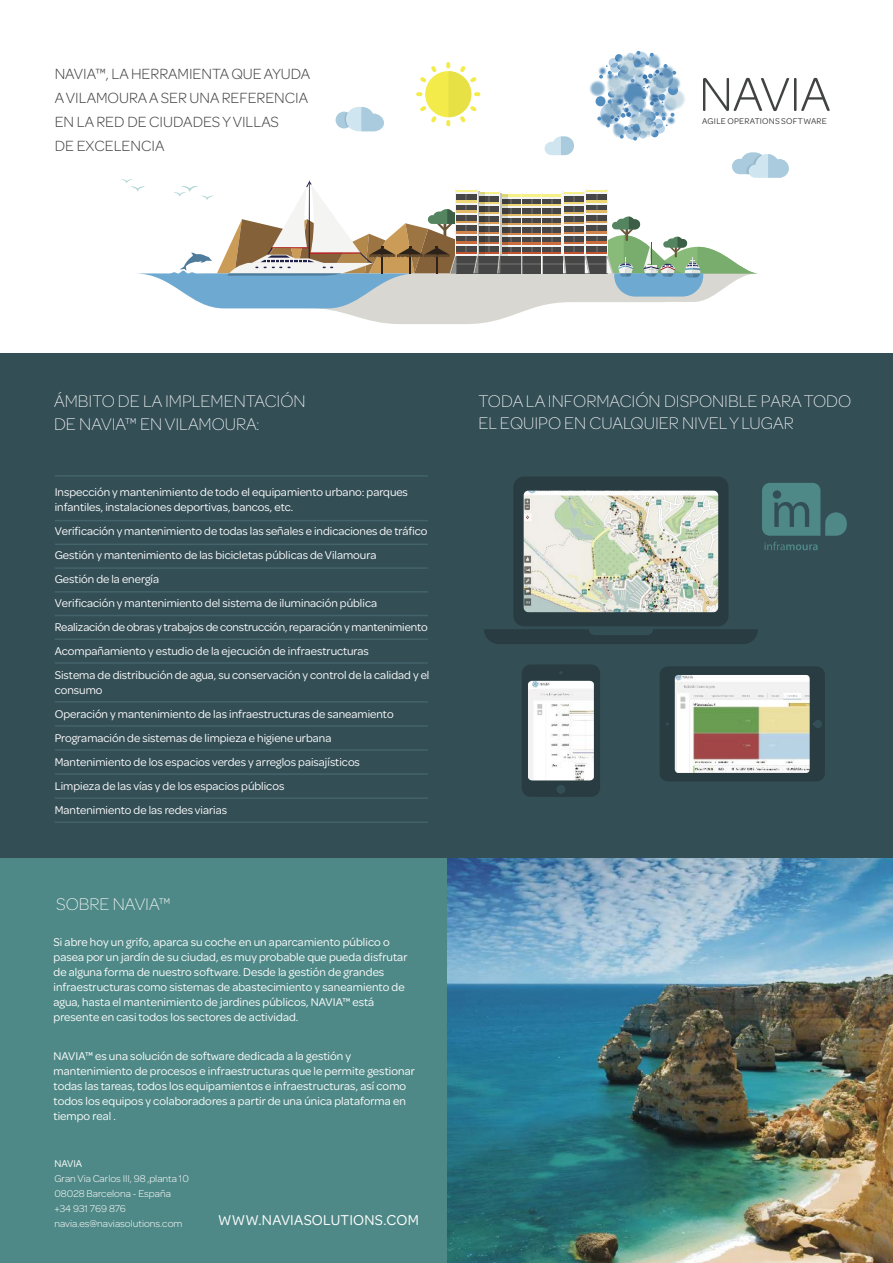
<style>
.page{position:relative;width:893px;height:1263px;background:#fff}
.page>*{position:absolute;margin:0;border:0;box-sizing:border-box;transform-origin:0 0}
.t1{font:300 50.55px "Omnes";letter-spacing:-.01em;color:#414342}
.t2{font:200 18px/22.5px "Omnes";color:#fff}
.t3{font:300 15.75px/24px "Omnes";color:#414342}
.t4{font:15.15px "Omnes";letter-spacing:.015em;color:#fff}
.t5{font:12px/24px "Omnes";color:#fff}
.t6{font:300 10.5px/15px "Omnes";color:#fff}
.t7{font:10.5px "Omnes";color:#fff}
.t8{font:8.85px "Omnes";letter-spacing:.025em;color:#414342}
</style>
<div class="page">
<div style="left:0;top:353px;width:447px;height:910px;background:#344e56"></div>
<div style="left:447px;top:353px;width:446px;height:910px;background:#344e56"></div>
<div style="left:0;top:858px;width:447px;height:405px;background:#4f8987"></div>
<img style="left:447px;top:858px;width:446px;height:405px">
<hr style="left:55px;top:544px;width:373px;height:1px;background:#44646b">
<hr style="left:55px;top:520px;width:373px;height:1px;background:#44646b">
<hr style="left:55px;top:475px;width:373px;height:2px;background:#44646b">
<hr style="left:55px;top:591px;width:373px;height:1px;background:#44646b">
<hr style="left:55px;top:567px;width:373px;height:2px;background:#44646b">
<hr style="left:55px;top:749px;width:373px;height:2px;background:#44646b">
<hr style="left:55px;top:725px;width:373px;height:2px;background:#44646b">
<hr style="left:55px;top:701px;width:373px;height:1px;background:#44646b">
<hr style="left:55px;top:821px;width:373px;height:2px;background:#44646b">
<hr style="left:55px;top:797px;width:373px;height:2px;background:#44646b">
<hr style="left:55px;top:773px;width:373px;height:2px;background:#44646b">
<hr style="left:55px;top:638px;width:373px;height:2px;background:#44646b">
<hr style="left:55px;top:662px;width:373px;height:2px;background:#44646b">
<hr style="left:55px;top:615px;width:373px;height:1px;background:#44646b">
<svg style="left:484px;top:477px;width:363px;height:167px"></svg>
<svg style="left:660px;top:666px;width:165px;height:115px;background:#9ca098"></svg>
<svg style="left:522px;top:664px;width:78px;height:133px;background:#aab1b3"></svg>
<svg style="left:121px;top:51px;width:668px;height:273px"></svg>
<h3 class="t3" style="left:55px;top:61px;width:257px">NAVIA™, LA HERRAMIENTA QUE AYUDA<br>A VILAMOURA A SER UNA REFERENCIA<br>EN LA RED DE CIUDADES Y VILLAS<br>DE EXCELENCIA</h3>
<h1 class="t1" style="left:699px;top:61px;width:133px">NAVIA</h1>
<p class="t8" style="left:702px;top:115px;width:126px">AGILE OPERATIONS SOFTWARE</p>
<h2 class="t2" style="left:54px;top:389px;width:253px">ÁMBITO DE LA IMPLEMENTACIÓN<br>DE NAVIA™ EN VILAMOURA:</h2>
<h2 class="t2" style="left:479px;top:389px;width:374px">TODA LA INFORMACIÓN DISPONIBLE PARA TODO<br>EL EQUIPO EN CUALQUIER NIVEL Y LUGAR</h2>
<p class="t5" style="left:55px;top:483px;width:355px;line-height:15px">Inspección y mantenimiento de todo el equipamiento urbano: parques infantiles, instalaciones deportivas, bancos, etc.</p>
<p class="t5" style="left:55px;top:518px;width:376px">Verificación y mantenimiento de todas las señales e indicaciones de tráfico Gestión y mantenimiento de las bicicletas públicas de Vilamoura<br>Gestión de la energía<br>Verificación y mantenimiento del sistema de iluminación pública Realización de obras y trabajos de construcción, reparación y mantenimiento Acompañamiento y estudio de la ejecución de infraestructuras<br>Sistema de distribución de agua, su conservación y control de la calidad y el</p>
<p class="t5" style="left:55px;top:677px;width:340px">consumo<br>Operación y mantenimiento de las infraestructuras de saneamiento Programación de sistemas de limpieza e higiene urbana Mantenimiento de los espacios verdes y arreglos paisajísticos Limpieza de las vías y de los espacios públicos<br>Mantenimiento de las redes viarias</p>
<h2 class="t2" style="left:56px;top:892px;width:116px">SOBRE NAVIA™</h2>
<p class="t5" style="left:54px;top:933px;width:355px;line-height:15px">Si abre hoy un grifo, aparca su coche en un aparcamiento público o pasea por un jardín de su ciudad, es muy probable que pueda disfrutar de alguna forma de nuestro software. Desde la gestión de grandes infraestructuras como sistemas de abastecimiento y saneamiento de agua, hasta el mantenimiento de jardines públicos, NAVIA™ está presente en casi todos los sectores de actividad.</p>
<p class="t5" style="left:54px;top:1047px;width:363px;line-height:15px">NAVIA™ es una solución de software dedicada a la gestión y mantenimiento de procesos e infraestructuras que le permite gestionar todas las tareas, todos los equipamientos e infraestructuras, así como todos los equipos y colaboradores a partir de una única plataforma en tiempo real .</p>
<p class="t7" style="left:54px;top:1157px;width:29px">NAVIA</p>
<p class="t6" style="left:54px;top:1171px;width:136px">Gran Via Carlos III, 98 ,planta 10<br>08028 Barcelona - España +34 931 769 876 navia.es@naviasolutions.com</p>
<p class="t4" style="left:218px;top:1210px;width:202px">WWW.NAVIASOLUTIONS.COM</p>
</div>
